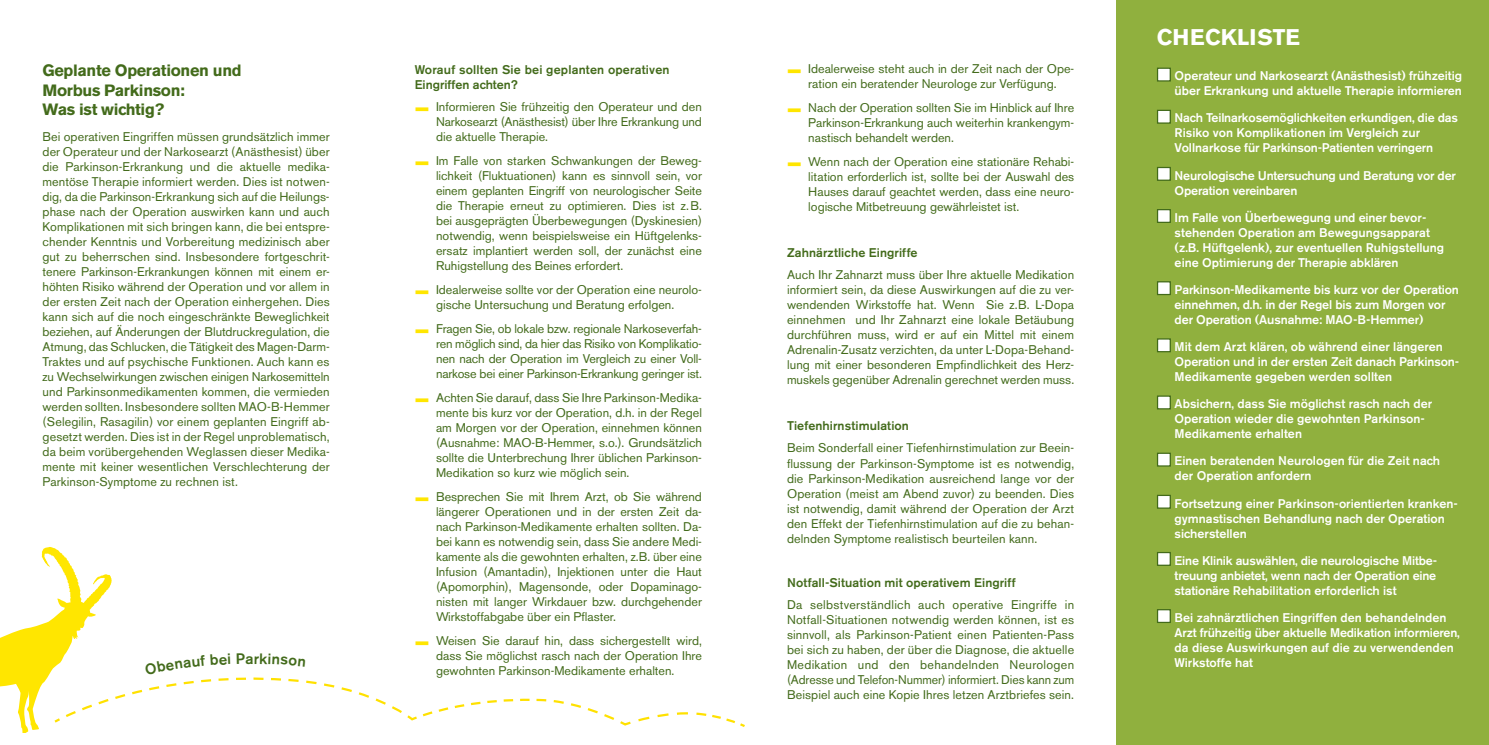
<style>
.page{position:relative;width:1489px;height:745px;background:#fff}
.page>*{position:absolute;margin:0;border:0;box-sizing:border-box;transform-origin:0 0}
.t1{font:700 22.5px "Akzidenz Grotesk BE";color:#fff}
.t2{font:700 16.25px/19.5px "Akzidenz Grotesk BE";letter-spacing:-.02em;color:#436b1b}
.t3{font:500 15px "Akzidenz Grotesk BE";color:#436b1b}
.t4{font:12.5px/15px "Akzidenz Grotesk BE";color:#436b1b;text-align:justify}
.t5{font:500 12.5px/15px "Akzidenz Grotesk BE";color:#fff}
.t6{font:500 12.5px/15px "Akzidenz Grotesk BE";letter-spacing:.01em;color:#436b1b}
.s1{font-family:"Akzidenz Grotesk BE Super";font-size:21.25px;color:#ffe600}
</style>
<div class="page">
<div style="left:1116px;top:0;width:372px;height:744px;background:#90b03e"></div>
<div style="left:1157px;top:68px;width:13px;height:13px;background:#fff"></div>
<div style="left:1156px;top:68px;width:14px;height:13px;border:1px solid #436b1b"></div>
<div style="left:1157px;top:110px;width:13px;height:13px;background:#fff"></div>
<div style="left:1156px;top:110px;width:14px;height:14px;border:1px solid #436b1b"></div>
<div style="left:1157px;top:167px;width:13px;height:13px;background:#fff"></div>
<div style="left:1156px;top:167px;width:14px;height:14px;border:1px solid #436b1b"></div>
<div style="left:1157px;top:209px;width:13px;height:13px;background:#fff"></div>
<div style="left:1156px;top:209px;width:14px;height:14px;border:1px solid #436b1b"></div>
<div style="left:1157px;top:281px;width:13px;height:13px;background:#fff"></div>
<div style="left:1156px;top:281px;width:14px;height:14px;border:1px solid #436b1b"></div>
<div style="left:1157px;top:339px;width:13px;height:12px;background:#fff"></div>
<div style="left:1156px;top:338px;width:14px;height:14px;border:1px solid #436b1b"></div>
<div style="left:1157px;top:396px;width:13px;height:12px;background:#fff"></div>
<div style="left:1156px;top:395px;width:14px;height:14px;border:1px solid #436b1b"></div>
<div style="left:1157px;top:453px;width:13px;height:12px;background:#fff"></div>
<div style="left:1156px;top:452px;width:14px;height:14px;border:1px solid #436b1b"></div>
<div style="left:1157px;top:495px;width:13px;height:13px;background:#fff"></div>
<div style="left:1156px;top:494px;width:14px;height:14px;border:1px solid #436b1b"></div>
<svg style="left:1158px;top:553px;width:10px;height:10px"></svg>
<div style="left:1156px;top:551px;width:14px;height:14px;border:1px solid #436b1b"></div>
<svg style="left:1158px;top:610px;width:10px;height:10px"></svg>
<div style="left:1156px;top:608px;width:14px;height:14px;border:1px solid #436b1b"></div>
<svg style="left:0;top:547px;width:745px;height:184px"></svg>
<h2 class="t2" style="left:43px;top:62px;width:200px">Geplante Operationen und<br>Morbus Parkinson:<br>Was ist wichtig?</h2>
<p class="t4" style="left:43px;top:130px;width:289px">Bei operativen Eingriffen müssen grundsätzlich immer der Operateur und der Narkosearzt (Anästhesist) über die Parkinson-Erkrankung und die aktuelle medika&shy;mentöse Therapie informiert werden. Dies ist notwen&shy;dig, da die Parkinson-Erkrankung sich auf die Heilungs&shy;phase nach der Operation auswirken kann und auch Komplikationen mit sich bringen kann, die bei entspre&shy;chender Kenntnis und Vorbereitung medizinisch aber gut zu beherrschen sind. Insbesondere fortgeschrit&shy;tenere Parkinson-Erkrankungen können mit einem er&shy;höhten Risiko während der Operation und vor allem in der ersten Zeit nach der Operation einhergehen. Dies kann sich auf die noch eingeschränkte Beweglichkeit beziehen, auf Änderungen der Blutdruckregulation, die Atmung, das Schlucken, die Tätigkeit des Magen-Darm-Traktes und auf psychische Funktionen. Auch kann es zu Wechselwirkungen zwischen einigen Narkosemitteln und Parkinsonmedikamenten kommen, die vermieden werden sollten. Insbesondere sollten MAO-B-Hemmer (Selegilin, Rasagilin) vor einem geplanten Eingriff ab&shy;gesetzt werden. Dies ist in der Regel unproblematisch, da beim vorübergehenden Weglassen dieser Medika&shy;mente mit keiner wesentlichen Verschlechterung der Parkinson-Symptome zu rechnen ist.</p>
<p class="t3" style="left:245px;top:652px;width:10px">a</p>
<p class="t6" style="left:415px;top:63px;width:256px">Worauf sollten Sie bei geplanten operativen<br>Eingriffen achten?</p>
<p class="t4" style="left:436px;top:100px;width:267px;text-indent:-21px"><span class="s1">–</span> Informieren Sie frühzeitig den Operateur und den Narkosearzt (Anästhesist) über Ihre Erkrankung und die aktuelle Therapie.</p>
<p class="t4" style="left:436px;top:154px;width:267px;text-indent:-21px"><span class="s1">–</span> Im Falle von starken Schwankungen der Beweg&shy;lichkeit (Fluktuationen) kann es sinnvoll sein, vor einem geplanten Eingriff von neurologischer Seite die Therapie erneut zu optimieren. Dies ist z. B. bei ausgeprägten Überbewegungen (Dyskinesien) notwendig, wenn beispielsweise ein Hüftgelenks&shy;ersatz implantiert werden soll, der zunächst eine Ruhigstellung des Beines erfordert.</p>
<p class="t4" style="left:415px;top:283px;width:289px;text-align:center"><span class="s1">–</span> Idealerweise sollte vor der Operation eine neurolo&shy;gische Untersuchung und Beratung erfolgen.</p>
<p class="t4" style="left:436px;top:322px;width:267px;text-indent:-21px"><span class="s1">–</span> Fragen Sie, ob lokale bzw. regionale Narkoseverfah&shy;ren möglich sind, da hier das Risiko von Komplikatio&shy;nen nach der Operation im Vergleich zu einer Voll&shy;narkose bei einer Parkinson-Erkrankung geringer ist.</p>
<p class="t4" style="left:436px;top:391px;width:267px;text-indent:-21px"><span class="s1">–</span> Achten Sie darauf, dass Sie Ihre Parkinson-Medika&shy;mente bis kurz vor der Operation, d.h. in der Regel am Morgen vor der Operation, einnehmen können (Ausnahme: MAO-B-Hemmer, s.o.). Grundsätzlich sollte die Unterbrechung Ihrer üblichen Parkinson-Medikation so kurz wie möglich sein.</p>
<p class="t4" style="left:436px;top:490px;width:267px;text-indent:-21px"><span class="s1">–</span> Besprechen Sie mit Ihrem Arzt, ob Sie während längerer Operationen und in der ersten Zeit da&shy;nach Parkinson-Medikamente erhalten sollten. Da&shy;bei kann es notwendig sein, dass Sie andere Medi&shy;kamente als die gewohnten erhalten, z.B. über eine Infusion (Amantadin), Injektionen unter die Haut (Apomorphin), Magensonde, oder Dopaminago&shy;nisten mit langer Wirkdauer bzw. durchgehender Wirkstoffabgabe über ein Pflaster.</p>
<p class="t4" style="left:436px;top:633px;width:267px;text-indent:-21px"><span class="s1">–</span> Weisen Sie darauf hin, dass sichergestellt wird, dass Sie möglichst rasch nach der Operation Ihre gewohnten Parkinson-Medikamente erhalten.</p>
<p class="t4" style="left:787px;top:63px;width:289px;text-align:center"><span class="s1">–</span> Idealerweise steht auch in der Zeit nach der Ope&shy;ration ein beratender Neurologe zur Verfügung.</p>
<p class="t4" style="left:808px;top:101px;width:267px;text-indent:-21px"><span class="s1">–</span> Nach der Operation sollten Sie im Hinblick auf Ihre Parkinson-Erkrankung auch weiterhin krankengym&shy;nastisch behandelt werden.</p>
<p class="t4" style="left:808px;top:155px;width:267px;text-indent:-21px"><span class="s1">–</span> Wenn nach der Operation eine stationäre Rehabi&shy;litation erforderlich ist, sollte bei der Auswahl des Hauses darauf geachtet werden, dass eine neuro&shy;logische Mitbetreuung gewährleistet ist.</p>
<p class="t6" style="left:787px;top:246px;width:132px">Zahnärztliche Eingriffe</p>
<p class="t4" style="left:787px;top:268px;width:289px">Auch Ihr Zahnarzt muss über Ihre aktuelle Medikation informiert sein, da diese Auswirkungen auf die zu ver&shy;wendenden Wirkstoffe hat. Wenn Sie z.B. L-Dopa einnehmen und Ihr Zahnarzt eine lokale Betäubung durchführen muss, wird er auf ein Mittel mit einem Adrenalin-Zusatz verzichten, da unter L-Dopa-Behand&shy;lung mit einer besonderen Empfindlichkeit des Herz&shy;muskels gegenüber Adrenalin gerechnet werden muss.</p>
<p class="t6" style="left:787px;top:419px;width:123px">Tiefenhirnstimulation</p>
<p class="t4" style="left:787px;top:441px;width:289px">Beim Sonderfall einer Tiefenhirnstimulation zur Beein&shy;flussung der Parkinson-Symptome ist es notwendig, die Parkinson-Medikation ausreichend lange vor der Operation (meist am Abend zuvor) zu beenden. Dies ist notwendig, damit während der Operation der Arzt den Effekt der Tiefenhirnstimulation auf die zu behan&shy;delnden Symptome realistisch beurteilen kann.</p>
<p class="t6" style="left:787px;top:575px;width:230px">Notfall-Situation mit operativem Eingriff</p>
<p class="t4" style="left:787px;top:598px;width:289px">Da selbstverständlich auch operative Eingriffe in Notfall-Situationen notwendig werden können, ist es sinnvoll, als Parkinson-Patient einen Patienten-Pass bei sich zu haben, der über die Diagnose, die aktuelle Medikation und den behandelnden Neurologen (Adresse und Telefon-Nummer) informiert. Dies kann zum Beispiel auch eine Kopie Ihres letzen Arztbriefes sein.</p>
<h1 class="t1" style="left:1156px;top:29px;width:145px">CHECKLISTE</h1>
<p class="t5" style="left:1174px;top:69px;width:289px">Operateur und Narkosearzt (Anästhesist) frühzeitig über Erkrankung und aktuelle Therapie informieren</p>
<p class="t5" style="left:1174px;top:112px;width:285px">Nach Teilnarkosemöglichkeiten erkundigen, die das<br>Risiko von Komplikationen im Vergleich zur<br>Vollnarkose für Parkinson-Patienten verringern</p>
<p class="t5" style="left:1174px;top:169px;width:283px">Neurologische Untersuchung und Beratung vor der<br>Operation vereinbaren</p>
<p class="t5" style="left:1174px;top:211px;width:271px">Im Falle von Überbewegung und einer bevor&shy;stehenden Operation am Bewegungsapparat (z.B. Hüftgelenk), zur eventuellen Ruhigstellung eine Optimierung der Therapie abklären</p>
<p class="t5" style="left:1174px;top:283px;width:286px">Parkinson-Medikamente bis kurz vor der Operation einnehmen, d.h. in der Regel bis zum Morgen vor der Operation (Ausnahme: MAO-B-Hemmer)</p>
<p class="t5" style="left:1174px;top:340px;width:286px">Mit dem Arzt klären, ob während einer längeren<br>Operation und in der ersten Zeit danach Parkinson-<br>Medikamente gegeben werden sollten</p>
<p class="t5" style="left:1174px;top:397px;width:259px">Absichern, dass Sie möglichst rasch nach der<br>Operation wieder die gewohnten Parkinson-<br>Medikamente erhalten</p>
<p class="t5" style="left:1174px;top:454px;width:267px">Einen beratenden Neurologen für die Zeit nach der Operation anfordern</p>
<p class="t5" style="left:1174px;top:496px;width:285px">Fortsetzung einer Parkinson-orientierten kranken&shy;gymnastischen Behandlung nach der Operation sicherstellen</p>
<p class="t5" style="left:1174px;top:553px;width:264px;text-align:justify">Eine Klinik auswählen, die neurologische Mitbe&shy;treuung anbietet, wenn nach der Operation eine stationäre Rehabilitation erforderlich ist</p>
<p class="t5" style="left:1174px;top:610px;width:287px">Bei zahnärztlichen Eingriffen den behandelnden Arzt frühzeitig über aktuelle Medikation informieren, da diese Auswirkungen auf die zu verwendenden Wirkstoffe hat</p>
</div>
